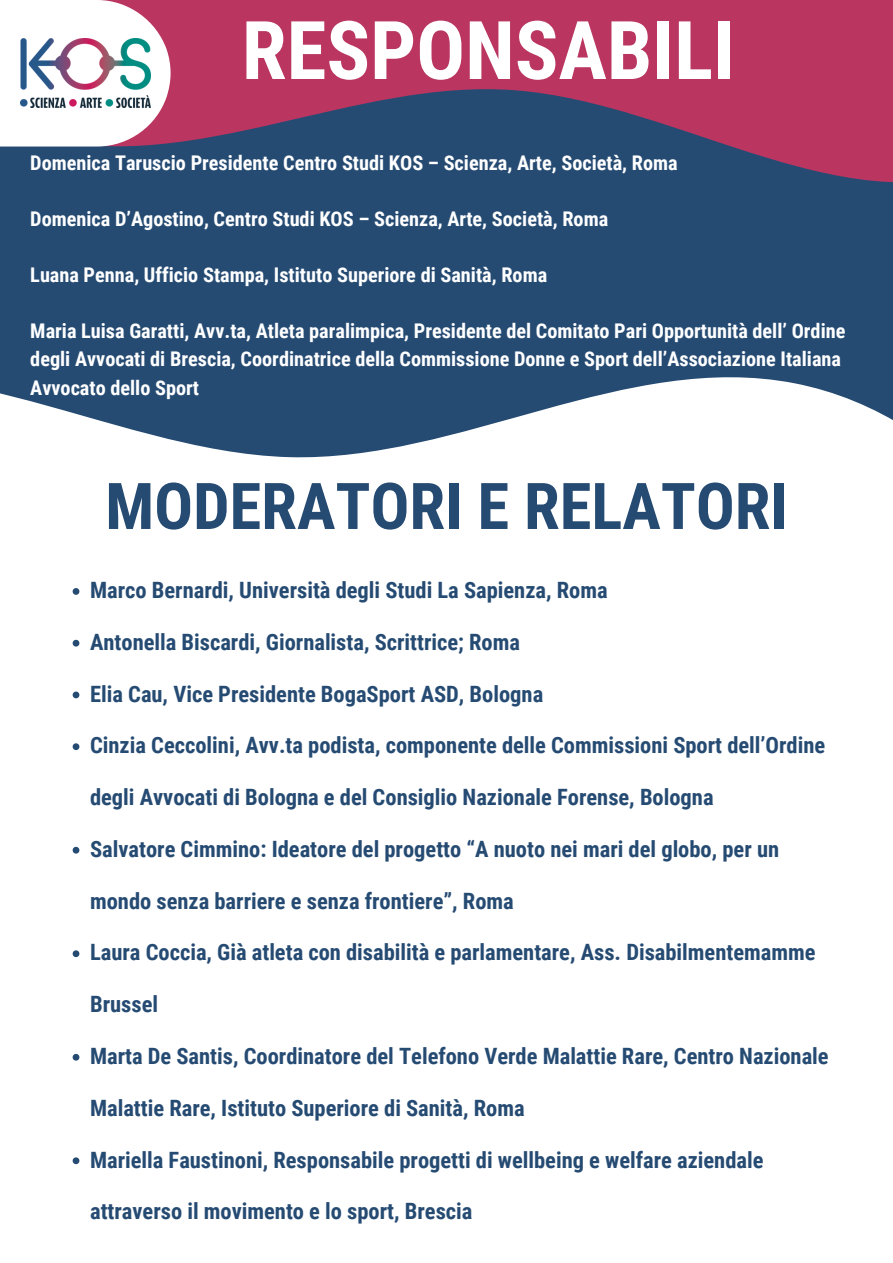
<style>
.page{position:relative;width:893px;height:1263px;background:#fff}
.page>*{position:absolute;margin:0;border:0;box-sizing:border-box;transform-origin:0 0}
.t1{font:700 81px "Roboto Condensed";color:#fff}
.t2{font:700 64.5px "Roboto Condensed";color:#264b73}
.t3{font:700 22.5px "Roboto Condensed";color:#264b73}
.t4{font:700 20.25px/28.1px "Roboto Condensed";color:#fff}
</style>
<div class="page">
<svg style="left:0;top:0;width:893px;height:593px;fill:#264b73"></svg>
<svg style="left:73px;top:588px;width:6px;height:7px"></svg>
<svg style="left:73px;top:640px;width:6px;height:6px"></svg>
<svg style="left:73px;top:691px;width:6px;height:7px"></svg>
<svg style="left:73px;top:743px;width:6px;height:7px"></svg>
<svg style="left:73px;top:847px;width:6px;height:6px"></svg>
<svg style="left:73px;top:950px;width:6px;height:7px"></svg>
<svg style="left:73px;top:1054px;width:6px;height:6px"></svg>
<svg style="left:73px;top:1157px;width:6px;height:7px"></svg>
<svg style="left:0;top:0;width:171px;height:147px"></svg>
<img style="left:20px;top:38px;width:130px;height:70px">
<p class="t1" style="left:242px;top:4px;width:494px">RESPONSABILI</p>
<p class="t4" style="left:30px;top:149px;width:649px">Domenica Taruscio Presidente Centro Studi KOS – Scienza, Arte, Società, Roma</p>
<p class="t4" style="left:30px;top:205px;width:579px">Domenica D’Agostino, Centro Studi KOS – Scienza, Arte, Società, Roma</p>
<h1 class="t4" style="left:30px;top:261px;width:518px">Luana Penna, Ufficio Stampa, Istituto Superiore di Sanità, Roma</h1>
<p class="t4" style="left:30px;top:317px;width:816px">Maria Luisa Garatti, Avv.ta, Atleta paralimpica, Presidente del Comitato Pari Opportunità dell’ Ordine degli Avvocati di Brescia, Coordinatrice della Commissione Donne e Sport dell’Associazione Italiana<br>Avvocato dello Sport</p>
<p class="t2" style="left:105px;top:469px;width:684px">MODERATORI E RELATORI</p>
<p class="t3" style="left:90px;top:577px;width:519px">Marco Bernardi, Università degli Studi La Sapienza, Roma</p>
<p class="t3" style="left:90px;top:629px;width:431px">Antonella Biscardi, Giornalista, Scrittrice; Roma</p>
<h2 class="t3" style="left:90px;top:681px;width:454px">Elia Cau, Vice Presidente BogaSport ASD, Bologna</h2>
<p class="t3" style="left:90px;top:732px;width:736px">Cinzia Ceccolini, Avv.ta podista, componente delle Commissioni Sport dell’Ordine</p>
<p class="t3" style="left:90px;top:784px;width:625px">degli Avvocati di Bologna e del Consiglio Nazionale Forense, Bologna</p>
<p class="t3" style="left:90px;top:836px;width:690px">Salvatore Cimmino: Ideatore del progetto “A nuoto nei mari del globo, per un</p>
<p class="t3" style="left:90px;top:888px;width:425px">mondo senza barriere e senza frontiere”, Roma</p>
<p class="t3" style="left:90px;top:939px;width:727px">Laura Coccia, Già atleta con disabilità e parlamentare, Ass. Disabilmentemamme</p>
<p class="t3" style="left:90px;top:991px;width:69px">Brussel</p>
<p class="t3" style="left:90px;top:1043px;width:740px">Marta De Santis, Coordinatore del Telefono Verde Malattie Rare, Centro Nazionale</p>
<p class="t3" style="left:90px;top:1095px;width:436px">Malattie Rare, Istituto Superiore di Sanità, Roma</p>
<p class="t3" style="left:90px;top:1146px;width:675px">Mariella Faustinoni, Responsabile progetti di wellbeing e welfare aziendale</p>
<p class="t3" style="left:90px;top:1198px;width:384px">attraverso il movimento e lo sport, Brescia</p>
</div>
